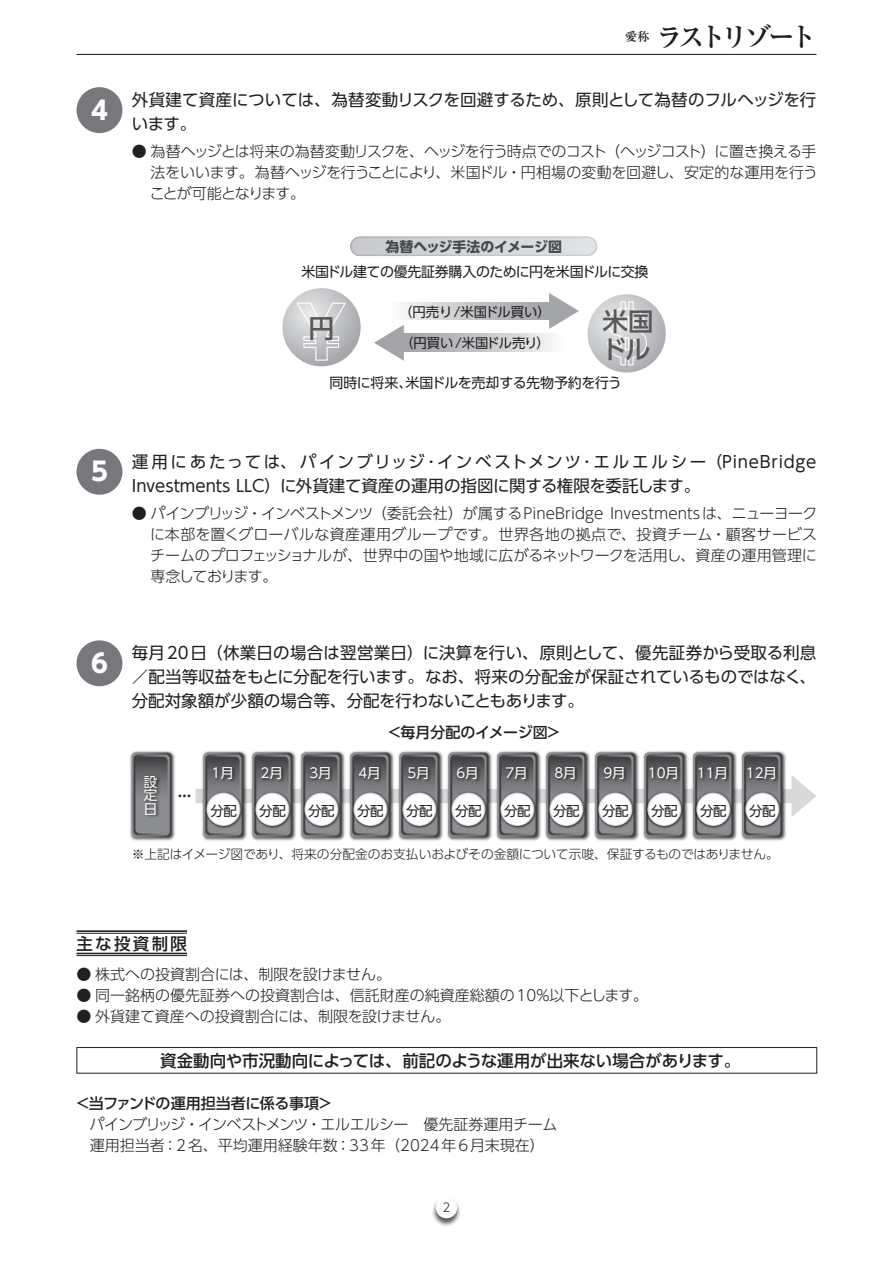
<style>
.page{position:relative;width:893px;height:1263px;background:#fff}
.page>*{position:absolute;margin:0;border:0;box-sizing:border-box;transform-origin:0 0}
.t1{font:700 27px "Ryumin Pro";letter-spacing:-.185em;color:#231f20}
.t2{font:500 25.5px/27.8px "UD Shin Go Pro";color:#57585a}
.t3{font:700 25.5px "UD Shin Go Pro";color:#fff}
.t4{font:16.5px/24px "UD Shin Go Pro";color:#231f20}
.t5{font:500 16.5px "UD Shin Go Pro";color:#231f20}
.t6{font:300 15px/21px "UD Shin Go Pro";color:#231f20;text-align:justify}
.t7{font:500 15px "UD Shin Go Pro";letter-spacing:-.025em;color:#231f20}
.t8{font:13.95px "UD Shin Go Pro";letter-spacing:-.025em;color:#231f20}
.t9{font:700 13.95px "UD Shin Go Pro";letter-spacing:-.01em;color:#48494a}
.t10{font:13.5px/13.4px "UD Shin Go Pro";letter-spacing:-.005em;color:#fff;text-align:justify}
.t11{font:13.5px "UD Shin Go Pro";letter-spacing:-.035em;color:#231f20}
.t12{font:700 13.5px "UD Shin Go Pro";color:#231f20}
.t13{font:13.35px "UD Shin Go Pro";color:#231f20}
.t14{font:300 12.75px "UD Shin Go Pro";letter-spacing:-.02em;color:#231f20}
.t15{font:700 12px "Ryumin Pro";color:#231f20}
.t16{font:300 12px "UD Shin Go Pro";color:#231f20}
</style>
<div class="page">
<svg style="left:282px;top:288px;width:79px;height:78px;background:#c0c1c4"></svg>
<svg style="left:295px;top:302px;width:52px;height:59px;background:#cccdcf"></svg>
<svg style="left:588px;top:294px;width:78px;height:78px;background:#c3c4c7"></svg>
<svg style="left:607px;top:301px;width:40px;height:65px;background:#d4d5d7"></svg>
<svg style="left:351px;top:237px;width:246px;height:19px"></svg>
<svg style="left:351px;top:237px;width:245px;height:18px"></svg>
<svg style="left:352px;top:238px;width:244px;height:17px"></svg>
<svg style="left:352px;top:238px;width:243px;height:16px"></svg>
<div style="left:352px;top:239px;width:243px;height:15px;background:#d4d5d7;border-radius:8px"></div>
<div style="left:390px;top:302px;width:163px;height:18px;background:linear-gradient(to right,#f7f7f8,#9b9ca0)"></div>
<svg style="left:549px;top:293px;width:30px;height:36px"></svg>
<div style="left:400px;top:334px;width:163px;height:17px;background:linear-gradient(to right,#9b9ca0,#f6f6f7)"></div>
<svg style="left:374px;top:325px;width:30px;height:36px"></svg>
<img style="left:203px;top:751px;width:435px;height:90px">
<img style="left:644px;top:751px;width:43px;height:90px">
<img style="left:693px;top:751px;width:43px;height:90px">
<img style="left:742px;top:751px;width:43px;height:90px">
<svg style="left:196px;top:752px;width:620px;height:85px"></svg>
<img style="left:743px;top:764px;width:39px;height:65px">
<svg style="left:745px;top:792px;width:34px;height:34px"></svg>
<img style="left:130px;top:751px;width:45px;height:90px">
<svg style="left:131px;top:752px;width:41px;height:85px;background:#707274"></svg>
<img style="left:141px;top:772px;width:22px;height:49px">
<hr style="left:77px;top:953px;width:110px;height:1px;background:#231f20">
<hr style="left:77px;top:955px;width:110px;height:1px;background:#231f20">
<hr style="left:77px;top:930px;width:110px;height:2px;background:#231f20">
<hr style="left:77px;top:933px;width:110px;height:1px;background:#231f20">
<div style="left:77px;top:1047px;width:740px;height:26px;border:1px solid #231f20"></div>
<div style="left:77px;top:87px;width:45px;height:46px;background:#76787b;border-radius:50%"></div>
<div style="left:77px;top:449px;width:45px;height:46px;background:#76787b;border-radius:50%"></div>
<div style="left:77px;top:640px;width:45px;height:46px;background:#76787b;border-radius:50%"></div>
<hr style="left:77px;top:54px;width:739px;height:1px;background:#231f20">
<div style="left:431px;top:1197px;width:31px;height:30px;background:#231f20;opacity:.75"></div>
<div style="left:436px;top:1197px;width:21px;height:21px;background:#fff;border-radius:50%"></div>
<h2 class="t3" style="left:91px;top:89px;width:18px">4</h2>
<p class="t15" style="left:625px;top:27px;width:26px">愛称</p>
<h1 class="t1" style="left:656px;top:16px;width:162px">ラストリゾート</h1>
<p class="t4" style="left:132px;top:87px;width:686px">外貨建て資産については、為替変動リスクを回避するため、原則として為替のフルヘッジを行います。</p>
<p class="t6" style="left:150px;top:140px;width:670px;text-indent:-18px">● 為替ヘッジとは将来の為替変動リスクを、ヘッジを行う時点でのコスト（ヘッジコスト）に置き換える手法をいいます。為替ヘッジを行うことにより、米国ドル・円相場の変動を回避し、安定的な運用を行うことが可能となります。</p>
<p class="t9" style="left:385px;top:235px;width:178px">為替ヘッジ手法のイメージ図</p>
<p class="t8" style="left:302px;top:260px;width:348px">米国ドル建ての優先証券購入のために円を米国ドルに交換</p>
<p class="t13" style="left:399px;top:301px;width:153px">（円売り/米国ドル買い）</p>
<h2 class="t2" style="left:309px;top:314px;width:27px">円</h2>
<h2 class="t2" style="left:601px;top:307px;width:54px">米国ドル</h2>
<p class="t13" style="left:400px;top:332px;width:151px">（円買い/米国ドル売り）</p>
<p class="t8" style="left:329px;top:371px;width:294px">同時に将来、米国ドルを売却する先物予約を行う</p>
<h2 class="t3" style="left:91px;top:451px;width:18px">5</h2>
<h2 class="t3" style="left:91px;top:642px;width:18px">6</h2>
<p class="t4" style="left:132px;top:449px;width:686px">運用にあたっては、パインブリッジ･インベストメンツ･エルエルシー（PineBridge<br>Investments LLC）に外貨建て資産の運用の指図に関する権限を委託します。</p>
<p class="t6" style="left:150px;top:502px;width:669px;text-indent:-18px">● パインブリッジ・インベストメンツ（委託会社）が属するPineBridge Investmentsは、ニューヨークに本部を置くグローバルな資産運用グループです。世界各地の拠点で、投資チーム・顧客サービスチームのプロフェッショナルが、世界中の国や地域に広がるネットワークを活用し、資産の運用管理に専念しております。</p>
<p class="t4" style="left:132px;top:640px;width:686px;text-align:justify">毎月20日（休業日の場合は翌営業日）に決算を行い、原則として、優先証券から受取る利息／配当等収益をもとに分配を行います。なお、将来の分配金が保証されているものではなく、分配対象額が少額の場合等、分配を行わないこともあります。</p>
<p class="t7" style="left:387px;top:720px;width:176px">＜毎月分配のイメージ図＞</p>
<p class="t10" style="left:211px;top:766px;width:24px">1月</p>
<p class="t11" style="left:210px;top:799px;width:28px">分配</p>
<p class="t10" style="left:456px;top:766px;width:24px">6月</p>
<p class="t11" style="left:455px;top:799px;width:28px">分配</p>
<p class="t10" style="left:260px;top:766px;width:24px">2月</p>
<p class="t11" style="left:259px;top:799px;width:28px">分配</p>
<p class="t10" style="left:309px;top:766px;width:24px">3月</p>
<p class="t11" style="left:308px;top:799px;width:28px">分配</p>
<p class="t10" style="left:358px;top:766px;width:24px">4月</p>
<p class="t11" style="left:357px;top:799px;width:28px">分配</p>
<p class="t10" style="left:407px;top:766px;width:24px">5月</p>
<p class="t11" style="left:406px;top:799px;width:28px">分配</p>
<p class="t10" style="left:505px;top:766px;width:24px">7月</p>
<p class="t11" style="left:504px;top:799px;width:28px">分配</p>
<p class="t10" style="left:554px;top:766px;width:24px">8月</p>
<p class="t11" style="left:553px;top:799px;width:28px">分配</p>
<p class="t10" style="left:603px;top:766px;width:24px">9月</p>
<p class="t11" style="left:602px;top:799px;width:28px">分配</p>
<p class="t10" style="left:648px;top:766px;width:33px">10月</p>
<p class="t11" style="left:651px;top:799px;width:28px">分配</p>
<p class="t10" style="left:697px;top:766px;width:33px">11月</p>
<p class="t11" style="left:700px;top:799px;width:28px">分配</p>
<p class="t10" style="left:746px;top:766px;width:33px">12月</p>
<p class="t11" style="left:749px;top:799px;width:28px">分配</p>
<p class="t10" style="left:144px;top:775px;width:15px">設定日</p>
<p class="t12" style="left:178px;top:784px;width:15px">…</p>
<p class="t14" style="left:132px;top:844px;width:649px">※上記はイメージ図であり、将来の分配金のお支払いおよびその金額について示唆、保証するものではありません。</p>
<p class="t5" style="left:77px;top:930px;width:112px">主な投資制限</p>
<p class="t6" style="left:77px;top:964px;width:316px">● 株式への投資割合には、制限を設けません。</p>
<p class="t6" style="left:77px;top:985px;width:573px">● 同一銘柄の優先証券への投資割合は、信託財産の純資産総額の10％以下とします。</p>
<p class="t6" style="left:77px;top:1006px;width:376px">● 外貨建て資産への投資割合には、制限を設けません。</p>
<p class="t5" style="left:160px;top:1047px;width:582px">資金動向や市況動向によっては、前記のような運用が出来ない場合があります。</p>
<p class="t7" style="left:75px;top:1091px;width:259px">＜当ファンドの運用担当者に係る事項＞</p>
<p class="t6" style="left:89px;top:1113px;width:470px">パインブリッジ・インベストメンツ・エルエルシー　優先証券運用チーム運用担当者：2名、平均運用経験年数：33年（2024年6月末現在）</p>
<p class="t16" style="left:442px;top:1198px;width:9px">2</p>
</div>
